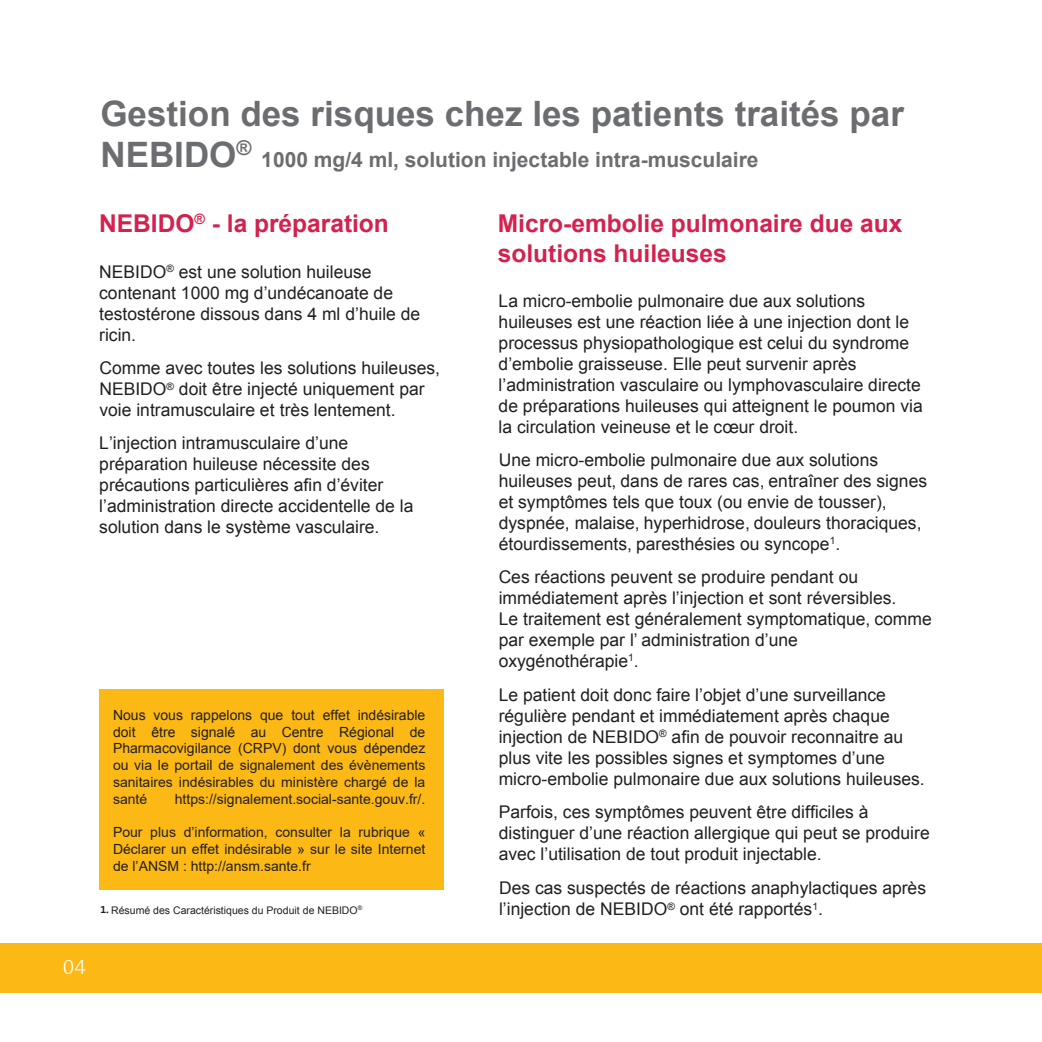
<style>
.page{position:relative;width:1042px;height:1042px;background:#fff}
.page>*{position:absolute;margin:0;border:0;box-sizing:border-box;transform-origin:0 0}
.t1{font:700 35px/40.9px "Arial";color:#6c6d70}
.t2{font:700 24.5px/29.4px "Arial";color:#d4214d}
.t3{font:700 21px "Arial";color:#6c6d70}
.t4{font:300 21px "The Sans Expert";color:#fff}
.t5{font:17.5px/21px "Arial";color:#231f20}
.t6{font:14px/16.8px "Arial";color:#231f20;text-align:justify}
.t7{font:10.5px "Arial";color:#231f20}
.s1{font-family:"The Sans Expert";font-weight:700}
</style>
<div class="page">
<div style="left:0;top:943px;width:1042px;height:49px;background:#fcb814"></div>
<div style="left:99px;top:689px;width:344px;height:201px;background:#fcb814"></div>
<h1 class="t1" style="left:100px;top:94px;width:805px">Gestion des risques chez les patients traités par<br>NEBIDO<sup>®</sup></h1>
<p class="t3" style="left:261px;top:146px;width:499px">1000 mg/4 ml, solution injectable intra-musculaire</p>
<h2 class="t2" style="left:99px;top:210px;width:291px">NEBIDO<sup>®</sup> - la préparation</h2>
<p class="t5" style="left:99px;top:261px;width:322px">NEBIDO<sup>®</sup> est une solution huileuse contenant 1000 mg d’undécanoate de testostérone dissous dans 4 ml d’huile de ricin.</p>
<p class="t5" style="left:99px;top:358px;width:342px">Comme avec toutes les solutions huileuses,<br>NEBIDO<sup>®</sup> doit être injecté uniquement par voie intramusculaire et très lentement.</p>
<p class="t5" style="left:99px;top:432px;width:316px">L’injection intramusculaire d’une préparation huileuse nécessite des précautions particulières afin d’éviter l’administration directe accidentelle de la solution dans le système vasculaire.</p>
<p class="t6" style="left:113px;top:707px;width:314px">Nous vous rappelons que tout effet indésirable doit être signalé au Centre Régional de Pharmacovigilance (CRPV) dont vous dépendez ou via le portail de signalement des évènements sanitaires indésirables du ministère chargé de la santé</p>
<p class="t6" style="left:175px;top:790px;width:252px">https://signalement.social-sante.gouv.fr/.</p>
<p class="t6" style="left:113px;top:824px;width:314px">Pour plus d’information, consulter la rubrique « Déclarer un effet indésirable » sur le site Internet de l’ANSM : http://ansm.sante.fr</p>
<p class="t7" style="left:100px;top:903px;width:263px"><span class="s1">1.</span> Résumé des Caractéristiques du Produit de NEBIDO<sup>®</sup></p>
<p class="t4" style="left:63px;top:949px;width:25px">04</p>
<h2 class="t2" style="left:498px;top:210px;width:406px">Micro-embolie pulmonaire due aux solutions huileuses</h2>
<p class="t5" style="left:499px;top:291px;width:426px">La micro-embolie pulmonaire due aux solutions huileuses est une réaction liée à une injection dont le processus physiopathologique est celui du syndrome d’embolie graisseuse. Elle peut survenir après l’administration vasculaire ou lymphovasculaire directe de préparations huileuses qui atteignent le poumon via la circulation veineuse et le cœur droit.</p>
<p class="t5" style="left:499px;top:450px;width:430px">Une micro-embolie pulmonaire due aux solutions huileuses peut, dans de rares cas, entraîner des signes et symptômes tels que toux (ou envie de tousser), dyspnée, malaise, hyperhidrose, douleurs thoraciques, étourdissements, paresthésies ou syncope<sup>1</sup>.</p>
<p class="t5" style="left:499px;top:566px;width:435px">Ces réactions peuvent se produire pendant ou immédiatement après l’injection et sont réversibles.<br>Le traitement est généralement symptomatique, comme par exemple par l’ administration d’une oxygénothérapie<sup>1</sup>.</p>
<p class="t5" style="left:499px;top:685px;width:428px">Le patient doit donc faire l’objet d’une surveillance régulière pendant et immédiatement après chaque injection de NEBIDO<sup>®</sup> afin de pouvoir reconnaitre au plus vite les possibles signes et symptomes d’une micro-embolie pulmonaire due aux solutions huileuses.</p>
<p class="t5" style="left:499px;top:801px;width:432px">Parfois, ces symptômes peuvent être difficiles à distinguer d’une réaction allergique qui peut se produire avec l’utilisation de tout produit injectable.</p>
<p class="t5" style="left:499px;top:878px;width:428px">Des cas suspectés de réactions anaphylactiques après l’injection de NEBIDO<sup>®</sup> ont été rapportés<sup>1</sup>.</p>
</div>
